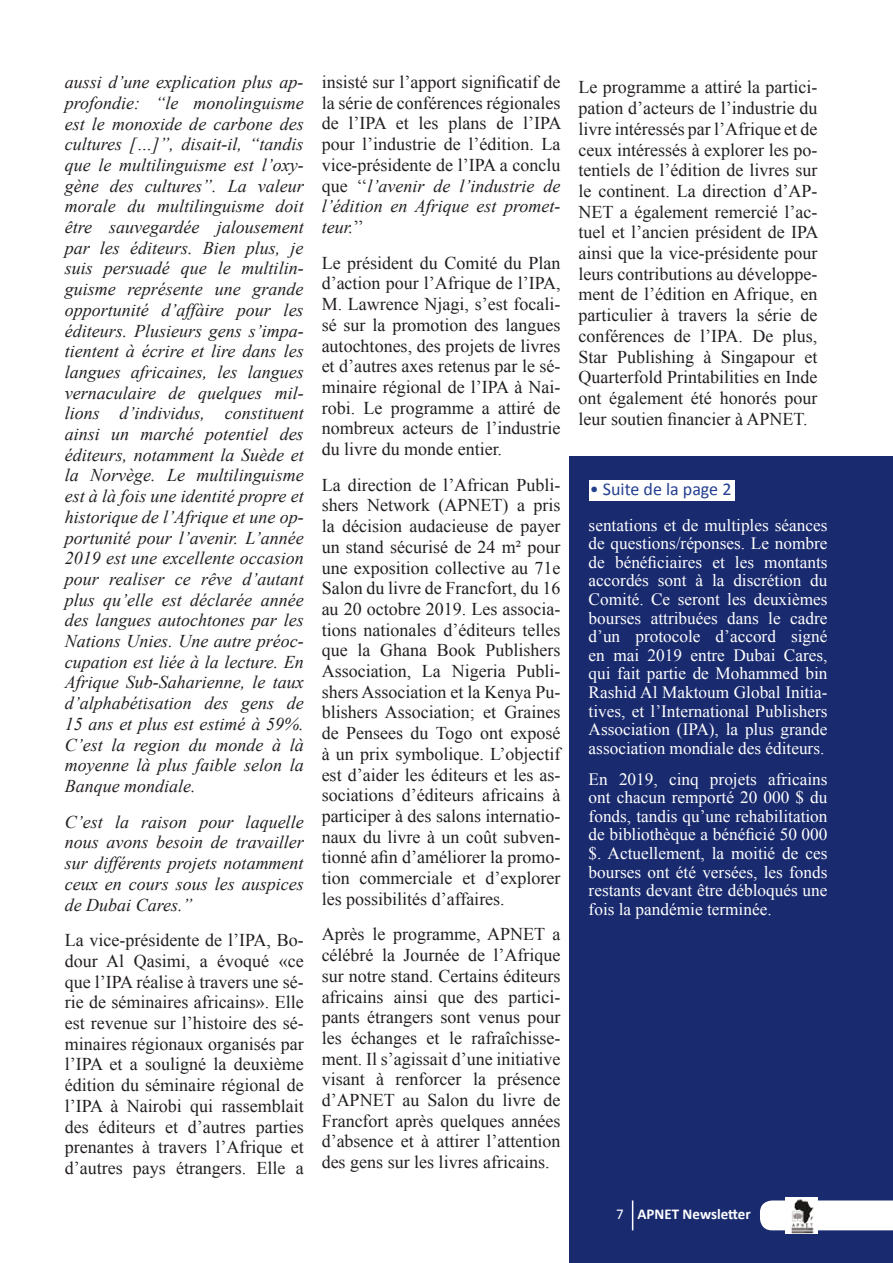
<style>
.page{position:relative;width:893px;height:1263px;background:#fff}
.page>*{position:absolute;margin:0;border:0;box-sizing:border-box;transform-origin:0 0}
.t1{font:18px/20.7px "Times New Roman";color:#231f20;text-align:justify}
.t2{font:italic 18px/20.7px "Times New Roman";color:#231f20;text-align:justify}
.t3{font:18px "Calibri";color:#25408f}
.t4{font:17.25px/18.6px "Times New Roman";color:#fff;text-align:justify}
.t5{font:700 15px "Calibri";color:#fff}
.s1{font-style:italic}
.s2{font-weight:400}
</style>
<div class="page">
<div style="left:569px;top:456px;width:324px;height:807px;background:#192a6f"></div>
<div style="left:589px;top:480px;width:145px;height:21px;background:#fff"></div>
<hr style="left:632px;top:1200px;width:1px;height:30px;background:#fff">
<div style="left:760px;top:1200px;width:133px;height:30px;background:#fff"></div>
<img style="left:786px;top:1197px;width:32px;height:37px">
<p class="t2" style="left:65px;top:71px;width:240px">aussi d’une explication plus ap&shy;profondie: “le monolinguisme est le monoxide de carbone des cultures […]”, disait-il, “tandis que le multilinguisme est l’oxy&shy;gène des cultures”. La valeur morale du multilinguisme doit être sauvegardée jalousement par les éditeurs. Bien plus, je suis persuadé que le multilin&shy;guisme représente une grande opportunité d’affàire pour les éditeurs. Plusieurs gens s’impa&shy;tientent à écrire et lire dans les langues africaines, les langues vernaculaire de quelques mil&shy;lions d’individus, constituent ainsi un marché potentiel des éditeurs, notamment la Suède et la Norvège. Le multilinguisme est à là fois une identité propre et historique de l’Afrique et une op&shy;portunité pour l’avenir. L’année 2019 est une excellente occasion pour realiser ce rêve d’autant plus qu’elle est déclarée année des langues autochtones par les Nations Unies. Une autre préoc&shy;cupation est liée à la lecture. En Afrique Sub-Saharienne, le taux d’alphabétisation des gens de 15 ans et plus est estimé à 59%.<br>C’est la region du monde à là moyenne là plus faible selon la Banque mondiale.</p>
<p class="t2" style="left:65px;top:811px;width:240px">C’est la raison pour laquelle nous avons besoin de travailler sur différents projets notamment ceux en cours sous les auspices de Dubai Cares.”</p>
<p class="t1" style="left:65px;top:929px;width:240px">La vice-présidente de l’IPA, Bo&shy;dour Al Qasimi, a évoqué «ce que l’IPA réalise à travers une sé&shy;rie de séminaires africains». Elle est revenue sur l’histoire des sé&shy;minaires régionaux organisés par l’IPA et a souligné la deuxième édition du séminaire régional de l’IPA à Nairobi qui rassemblait des éditeurs et d’autres parties prenantes à travers l’Afrique et d’autres pays étrangers. Elle a</p>
<p class="t1" style="left:322px;top:71px;width:241px">insisté sur l’apport significatif de la série de conférences régionales de l’IPA et les plans de l’IPA pour l’industrie de l’édition. La vice-présidente de l’IPA a conclu que ‘‘<span class="s1">l’avenir de l’industrie de l’édition en Afrique est promet&shy;teur.</span>’’</p>
<p class="t1" style="left:322px;top:252px;width:240px">Le président du Comité du Plan d’action pour l’Afrique de l’IPA, M. Lawrence Njagi, s’est focali&shy;sé sur la promotion des langues autochtones, des projets de livres et d’autres axes retenus par le sé&shy;minaire régional de l’IPA à Nai&shy;robi. Le programme a attiré de nombreux acteurs de l’industrie du livre du monde entier.</p>
<p class="t1" style="left:322px;top:474px;width:240px">La direction de l’African Publi&shy;shers Network (APNET) a pris la décision audacieuse de payer un stand sécurisé de 24 m² pour une exposition collective au 71e Salon du livre de Francfort, du 16 au 20 octobre 2019. Les associa&shy;tions nationales d’éditeurs telles que la Ghana Book Publishers Association, La Nigeria Publi&shy;shers Association et la Kenya Pu&shy;blishers Association; et Graines de Pensees du Togo ont exposé à un prix symbolique. L’objectif est d’aider les éditeurs et les as&shy;sociations d’éditeurs africains à participer à des salons internatio&shy;naux du livre à un coût subven&shy;tionné afin d’améliorer la promo&shy;tion commerciale et d’explorer les possibilités d’affaires.</p>
<p class="t1" style="left:322px;top:924px;width:240px">Après le programme, APNET a célébré la Journée de l’Afrique sur notre stand. Certains éditeurs africains ainsi que des partici&shy;pants étrangers sont venus pour les échanges et le rafraîchisse&shy;ment. Il s’agissait d’une initiative visant à renforcer la présence d’APNET au Salon du livre de Francfort après quelques années d’absence et à attirer l’attention des gens sur les livres africains.</p>
<p class="t1" style="left:578px;top:77px;width:241px">Le programme a attiré la partici&shy;pation d’acteurs de l’industrie du livre intéressés par l’Afrique et de ceux intéressés à explorer les po&shy;tentiels de l’édition de livres sur le continent. La direction d’AP-NET a également remercié l’ac&shy;tuel et l’ancien président de IPA ainsi que la vice-présidente pour leurs contributions au développe&shy;ment de l’édition en Afrique, en particulier à travers la série de conférences de l’IPA. De plus, Star Publishing à Singapour et Quarterfold Printabilities en Inde ont également été honorés pour leur soutien financier à APNET.</p>
<p class="t3" style="left:590px;top:478px;width:143px">• Suite de la page 2</p>
<p class="t4" style="left:589px;top:515px;width:240px">sentations et de multiples séances de questions/réponses. Le nombre de bénéficiaires et les montants accordés sont à la discrétion du Comité. Ce seront les deuxièmes bourses attribuées dans le cadre d’un protocole d’accord signé en mai 2019 entre Dubai Cares, qui fait partie de Mohammed bin Rashid Al Maktoum Global Initia&shy;tives, et l’International Publishers Association (IPA), la plus grande association mondiale des éditeurs.</p>
<p class="t4" style="left:589px;top:769px;width:240px">En 2019, cinq projets africains ont chacun remporté 20 000 $ du fonds, tandis qu’une rehabilitation de bibliothèque a bénéficié 50 000 $. Actuellement, la moitié de ces bourses ont été versées, les fonds restants devant être débloqués une fois la pandémie terminée.</p>
<p class="t5" style="left:616px;top:1204px;width:136px"><span class="s2">7</span> APNET Newsletter</p>
</div>
